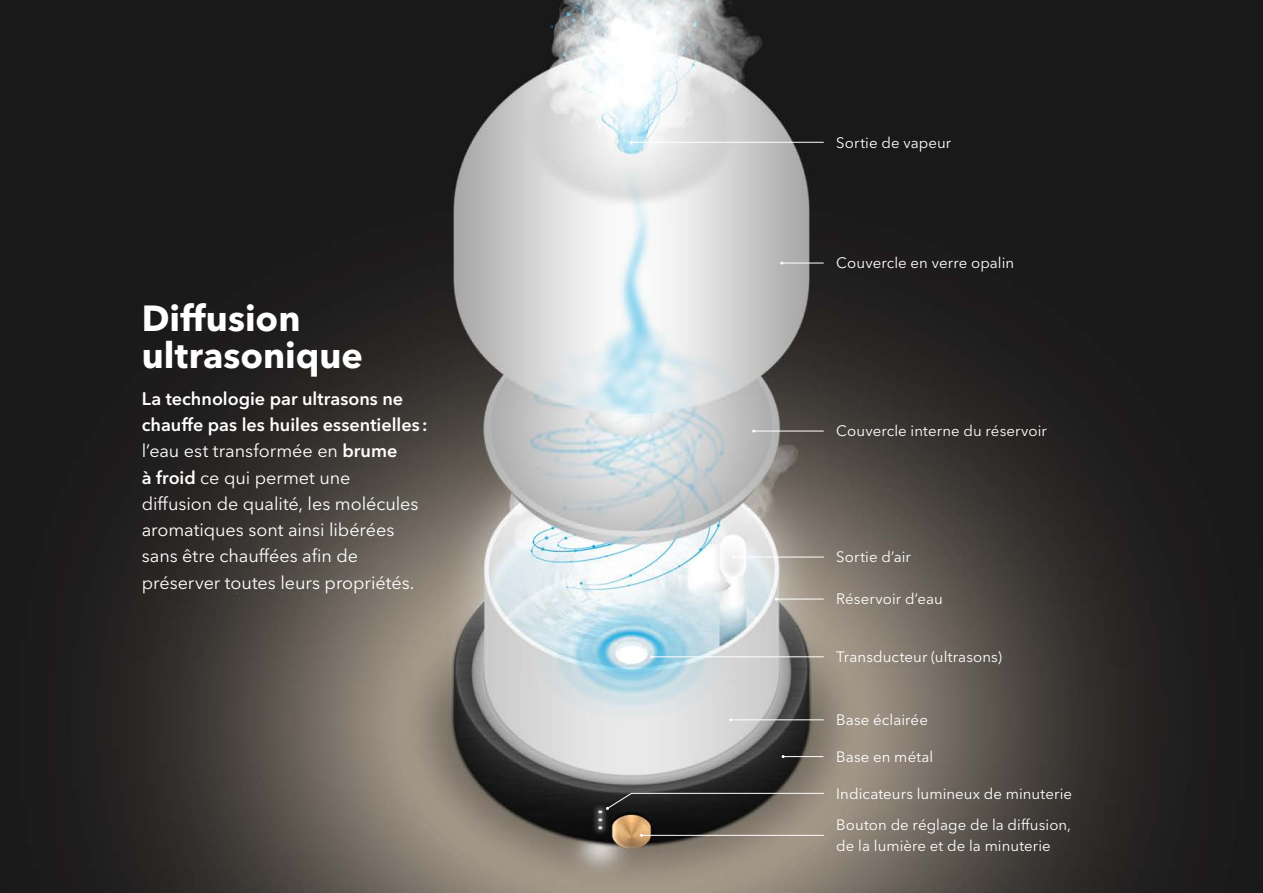
<style>
.page{position:relative;width:1263px;height:893px;background:#fff}
.page>*{position:absolute;margin:0;border:0;box-sizing:border-box;transform-origin:0 0}
.t1{font:700 36px/36.8px "Avenir Next World";color:#fff}
.t2{font:18px/26.2px "Avenir Next World";letter-spacing:-.005em;color:#fff}
.P_Small{font:15px/21px "Avenir Next World";letter-spacing:.005em;color:#fff}
.s1{font-weight:600}
</style>
<div class="page">
<img style="left:0;top:0;width:1263px;height:893px">
<hr style="left:641px;top:835px;width:182px;height:1px;background:#fff">
<hr style="left:783px;top:756px;width:40px;height:1px;background:#fff">
<hr style="left:652px;top:656px;width:171px;height:1px;background:#fff">
<hr style="left:631px;top:142px;width:192px;height:1px;background:#fff">
<hr style="left:733px;top:557px;width:90px;height:1px;background:#fff">
<hr style="left:776px;top:599px;width:47px;height:1px;background:#fff">
<hr style="left:731px;top:719px;width:92px;height:1px;background:#fff">
<hr style="left:754px;top:431px;width:69px;height:1px;background:#fff">
<hr style="left:782px;top:263px;width:41px;height:1px;background:#fff">
<svg style="left:606px;top:793px;width:218px;height:17px;background:#44413d"></svg>
<h2 class="t1" style="left:142px;top:300px;width:223px">Diffusion ultrasonique</h2>
<p class="t2" style="left:142px;top:386px;width:287px"><span class="s1">La technologie par ultrasons ne chauffe pas les huiles essentielles : </span>l’eau est transformée en <span class="s1">brume<br>à froid</span> ce qui permet une<br>diffusion de qualité, les molécules aromatiques sont ainsi libérées sans être chauffées afin de préserver toutes leurs propriétés.</p>
<p class="P_Small" style="left:836px;top:132px;width:117px">Sortie de vapeur</p>
<p class="P_Small" style="left:836px;top:253px;width:179px">Couvercle en verre opalin</p>
<p class="P_Small" style="left:836px;top:421px;width:212px">Couvercle interne du réservoir</p>
<p class="P_Small" style="left:836px;top:547px;width:76px">Sortie d’air</p>
<p class="P_Small" style="left:836px;top:589px;width:108px">Réservoir d’eau</p>
<p class="P_Small" style="left:836px;top:646px;width:167px">Transducteur (ultrasons)</p>
<p class="P_Small" style="left:836px;top:709px;width:93px">Base éclairée</p>
<p class="P_Small" style="left:836px;top:746px;width:99px">Base en métal</p>
<p class="P_Small" style="left:836px;top:783px;width:237px">Indicateurs lumineux de minuterie</p>
<p class="P_Small" style="left:836px;top:814px;width:236px">Bouton de réglage de la diffusion, de la lumière et de la minuterie</p>
</div>
